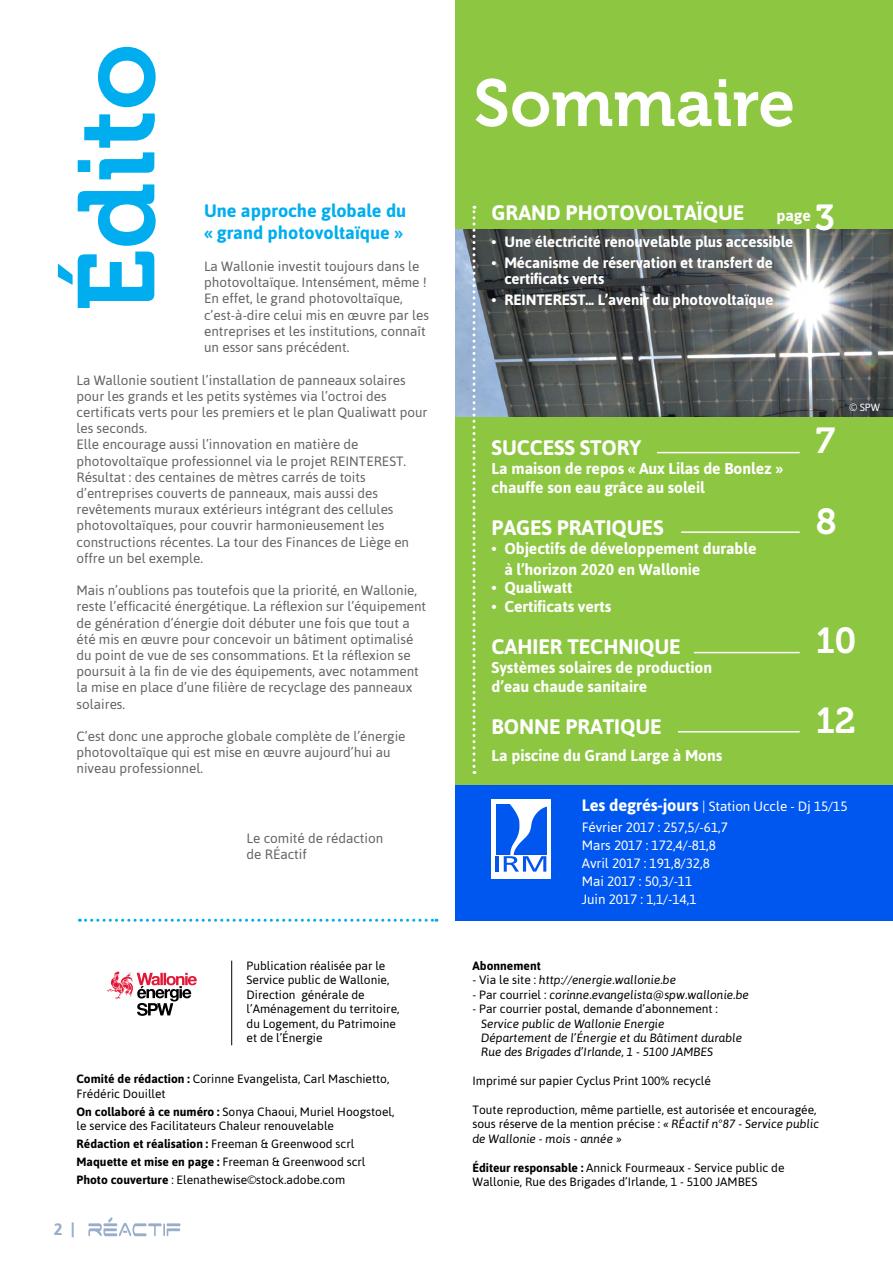
<style>
.page{position:relative;width:893px;height:1263px;background:#fff}
.page>*{position:absolute;margin:0;border:0;box-sizing:border-box;transform-origin:0 0}
.t1{font:108px "Museo 700";color:#00aeef}
.t2{font:66px "Museo 700";color:#fff}
.t3{font:36px "Museo 700";color:#fff}
.t4{font:700 21px "Asap";letter-spacing:-.005em;color:#fff}
.t5{font:700 18px/21.6px "Asap";color:#00aeef}
.t6{font:700 16.5px "Asap";color:#98adca}
.t7{font:700 15.75px/18.9px "Asap";letter-spacing:-.005em;color:#fff}
.t8{font:700 15px/16.5px "Asap";letter-spacing:-.005em;color:#fff}
.t9{font:13.5px/16.2px "Asap";color:#636466}
.t10{font:13.5px/18px "Asap";letter-spacing:-.005em;color:#fff}
.t11{font:12px/14.4px "Asap";color:#000}
.t12{font:italic 12px/14.4px "Asap";color:#000}
.t13{font:700 12px "Asap";color:#000}
.t14{font:10.5px "Asap";color:#fff}
.s1{font-weight:700}
.s2{font-weight:700;font-size:16.5px}
.s3{font-style:normal}
.s4{font-style:italic}
</style>
<div class="page">
<svg style="left:88px;top:1217px;width:92px;height:19px"></svg>
<div style="left:455px;top:0;width:438px;height:829px;background:#8dc640"></div>
<img style="left:455px;top:230px;width:438px;height:187px">
<svg style="left:79px;top:919px;width:358px;height:3px"></svg>
<svg style="left:472px;top:206px;width:3px;height:568px"></svg>
<hr style="left:231px;top:961px;width:1px;height:84px;background:#000">
<hr style="left:657px;top:452px;width:143px;height:1px;background:#fff">
<hr style="left:681px;top:531px;width:119px;height:2px;background:#fff">
<hr style="left:694px;top:652px;width:106px;height:1px;background:#fff">
<hr style="left:678px;top:731px;width:122px;height:1px;background:#fff">
<svg style="left:107px;top:971px;width:90px;height:45px"></svg>
<div style="left:455px;top:785px;width:438px;height:135px;background:#0057f0"></div>
<div style="left:491px;top:799px;width:60px;height:79px;background:#fff"></div>
<div style="left:496px;top:804px;width:50px;height:50px;background:#0057f0"></div>
<hr style="left:496px;top:856px;width:3px;height:16px;background:#0057f0">
<svg style="left:504px;top:804px;width:43px;height:68px"></svg>
<h1 class="t1" style="left:57px;top:312px;width:270px;rotate:-90deg">Édito</h1>
<h3 class="t5" style="left:204px;top:200px;width:204px">Une approche globale du « grand photovoltaïque »</h3>
<p class="t9" style="left:204px;top:258px;width:226px">La Wallonie investit toujours dans le photovoltaïque. Intensément, même !<br>En effet, le grand photovoltaïque, c’est-à-dire celui mis en œuvre par les entreprises et les institutions, connaît un essor sans précédent.</p>
<p class="t9" style="left:77px;top:371px;width:352px">La Wallonie soutient l’installation de panneaux solaires pour les grands et les petits systèmes via l’octroi des certificats verts pour les premiers et le plan Qualiwatt pour les seconds.<br>Elle encourage aussi l’innovation en matière de photovoltaïque professionnel via le projet REINTEREST.<br>Résultat : des centaines de mètres carrés de toits d’entreprises couverts de panneaux, mais aussi des revêtements muraux extérieurs intégrant des cellules photovoltaïques, pour couvrir harmonieusement les constructions récentes. La tour des Finances de Liège en offre un bel exemple.</p>
<p class="t9" style="left:77px;top:582px;width:351px">Mais n’oublions pas toutefois que la priorité, en Wallonie, reste l’efficacité énergétique. La réflexion sur l’équipement de génération d’énergie doit débuter une fois que tout a été mis en œuvre pour concevoir un bâtiment optimalisé du point de vue de ses consommations. Et la réflexion se poursuit à la fin de vie des équipements, avec notamment la mise en place d’une filière de recyclage des panneaux solaires.</p>
<p class="t9" style="left:77px;top:728px;width:330px">C’est donc une approche globale complète de l’énergie photovoltaïque qui est mise en œuvre aujourd’hui au niveau professionnel.</p>
<p class="t9" style="left:247px;top:830px;width:138px">Le comité de rédaction de RÉactif</p>
<p class="t11" style="left:247px;top:958px;width:154px">Publication réalisée par le<br>Service public de Wallonie,<br>Direction générale de l’Aménagement du territoire, du Logement, du Patrimoine et de l’Énergie</p>
<p class="t11" style="left:77px;top:1072px;width:314px"><span class="s1">Comité de rédaction :</span> Corinne Evangelista, Carl Maschietto,<br>Frédéric Douillet</p>
<p class="t11" style="left:77px;top:1104px;width:319px"><span class="s1">On collaboré à ce numéro :</span> Sonya Chaoui, Muriel Hoogstoel, le service des Facilitateurs Chaleur renouvelable</p>
<p class="t11" style="left:77px;top:1135px;width:290px;line-height:18px"><span class="s1">Rédaction et réalisation :</span> Freeman &amp; Greenwood scrl<br><span class="s1">Maquette et mise en page :</span> Freeman &amp; Greenwood scrl<br><span class="s1">Photo couverture</span> : Elenathewise©stock.adobe.com</p>
<p class="t6" style="left:54px;top:1219px;width:22px">2 |</p>
<h2 class="t2" style="left:474px;top:67px;width:323px">Sommaire</h2>
<h3 class="t4" style="left:492px;top:200px;width:254px">GRAND PHOTOVOLTAÏQUE</h3>
<p class="t8" style="left:492px;top:233px;width:303px">• Une électricité renouvelable plus accessible</p>
<p class="t8" style="left:504px;top:254px;width:270px;text-indent:-13px">• Mécanisme de réservation et transfert de certificats verts</p>
<p class="t8" style="left:492px;top:292px;width:283px">• REINTEREST... L’avenir du photovoltaïque</p>
<p class="t7" style="left:776px;top:206px;width:36px">page</p>
<h3 class="t3" style="left:815px;top:197px;width:22px">3</h3>
<p class="t14" style="left:849px;top:401px;width:32px">© SPW</p>
<h3 class="t4" style="left:492px;top:435px;width:151px">SUCCESS STORY</h3>
<p class="t7" style="left:492px;top:459px;width:293px">La maison de repos « Aux Lilas de Bonlez » chauffe son eau grâce au soleil</p>
<h3 class="t4" style="left:492px;top:515px;width:173px">PAGES PRATIQUES</h3>
<p class="t7" style="left:504px;top:537px;width:254px;line-height:21px;text-indent:-13px">• Objectifs de développement durable à l’horizon 2020 en Wallonie</p>
<p class="t7" style="left:492px;top:578px;width:82px">• Qualiwatt</p>
<p class="t7" style="left:492px;top:597px;width:121px">• Certificats verts</p>
<h3 class="t4" style="left:492px;top:635px;width:191px">CAHIER TECHNIQUE</h3>
<p class="t7" style="left:492px;top:658px;width:222px">Systèmes solaires de production d’eau chaude sanitaire</p>
<h3 class="t4" style="left:492px;top:714px;width:172px">BONNE PRATIQUE</h3>
<p class="t7" style="left:492px;top:746px;width:232px">La piscine du Grand Large à Mons</p>
<h3 class="t3" style="left:816px;top:421px;width:21px">7</h3>
<h3 class="t3" style="left:816px;top:502px;width:22px">8</h3>
<h3 class="t3" style="left:816px;top:621px;width:42px">10</h3>
<h3 class="t3" style="left:816px;top:700px;width:42px">12</h3>
<p class="t10" style="left:582px;top:795px;width:267px;line-height:21px"><span class="s2">Les degrés-jours</span> | Station Uccle - Dj 15/15<br>Février 2017 : 257,5/-61,7</p>
<p class="t10" style="left:582px;top:836px;width:136px">Mars 2017 : 172,4/-81,8<br>Avril 2017 : 191,8/32,8<br>Mai 2017 : 50,3/-11<br>Juin 2017 : 1,1/-14,1</p>
<p class="t13" style="left:472px;top:959px;width:70px">Abonnement</p>
<p class="t12" style="left:472px;top:973px;width:205px"><span class="s3">- Via le site :</span> http://energie.wallonie.be</p>
<p class="t12" style="left:472px;top:987px;width:278px"><span class="s3">- Par courriel :</span> corinne.evangelista@spw.wallonie.be</p>
<p class="t11" style="left:472px;top:1002px;width:247px">- Par courrier postal, demande d’abonnement :</p>
<p class="t12" style="left:481px;top:1016px;width:263px">Service public de Wallonie Energie<br>Département de l’Énergie et du Bâtiment durable<br>Rue des Brigades d’Irlande, 1 - 5100 JAMBES</p>
<p class="t11" style="left:472px;top:1074px;width:240px">Imprimé sur papier Cyclus Print 100% recyclé</p>
<p class="t11" style="left:472px;top:1102px;width:348px">Toute reproduction, même partielle, est autorisée et encouragée, sous réserve de la mention précise : <span class="s4">« RÉactif n°87 - Service public de Wallonie - mois - année »</span></p>
<p class="t11" style="left:472px;top:1160px;width:313px"><span class="s1">Éditeur responsable :</span> Annick Fourmeaux - Service public de<br>Wallonie, Rue des Brigades d’Irlande, 1 - 5100 JAMBES</p>
</div>
